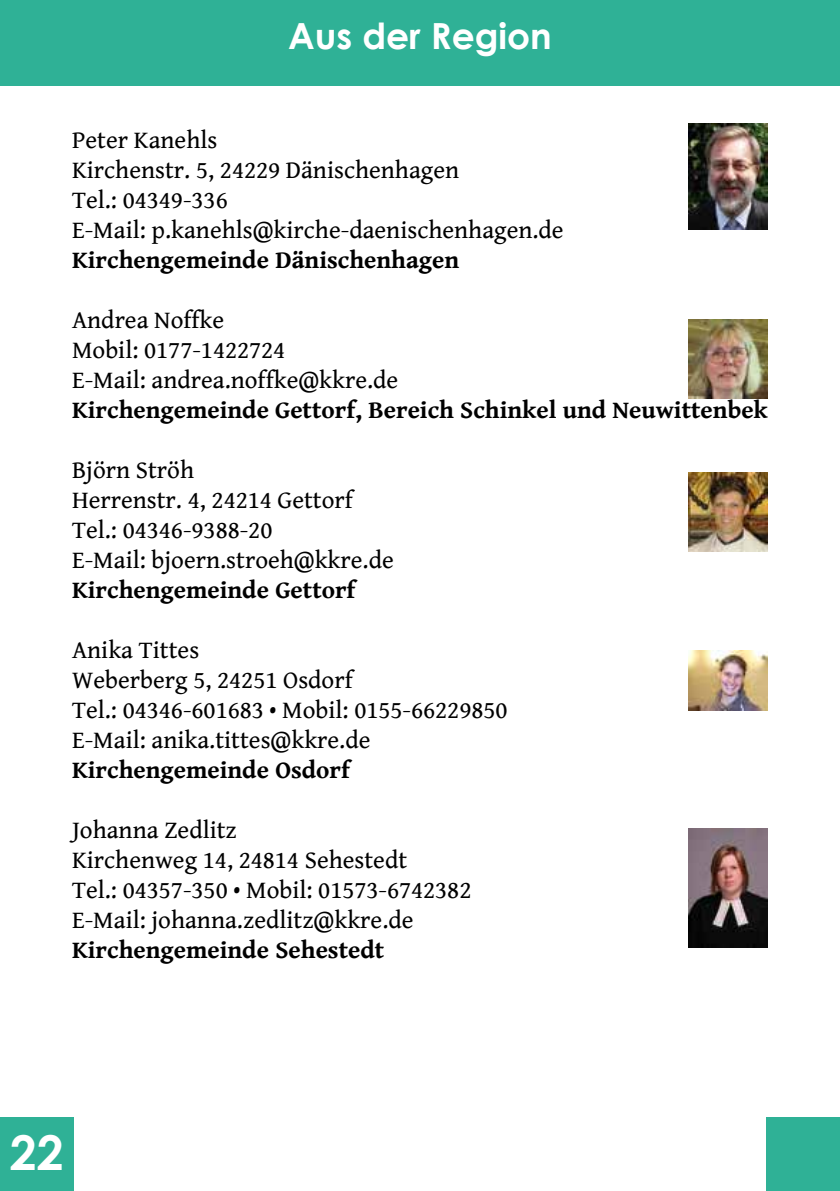
<style>
.page{position:relative;width:840px;height:1191px;background:#fff}
.page>*{position:absolute;margin:0;border:0;box-sizing:border-box;transform-origin:0 0}
.t1{font:700 48px "Century Gothic";color:#fff}
.t2{font:700 36px "Century Gothic";color:#fff}
.t3{font:25px/30px "Gentium Book Basic";color:#000}
.t4{font:700 25px "Gentium Book Basic";color:#000}
</style>
<div class="page">
<div style="left:0;top:0;width:839px;height:85px;background:#2fb196"></div>
<div style="left:765px;top:1117px;width:74px;height:74px;background:#2fb196"></div>
<div style="left:0;top:1117px;width:74px;height:74px;background:#2fb196"></div>
<img style="left:688px;top:123px;width:79px;height:106px">
<img style="left:688px;top:319px;width:79px;height:79px">
<img style="left:688px;top:472px;width:79px;height:79px">
<img style="left:688px;top:650px;width:79px;height:60px">
<img style="left:688px;top:828px;width:79px;height:119px">
<h2 class="t2" style="left:288px;top:13px;width:265px">Aus der Region</h2>
<p class="t3" style="left:72px;top:124px;width:493px">Peter Kanehls<br>Kirchenstr. 5, 24229 Dänischenhagen<br>Tel.: 04349-336<br>E-Mail: p.kanehls@kirche-daenischenhagen.de</p>
<p class="t4" style="left:72px;top:241px;width:388px">Kirchengemeinde Dänischenhagen</p>
<p class="t3" style="left:72px;top:304px;width:327px">Andrea Noffke<br>Mobil: 0177-1422724<br>E-Mail: andrea.noffke@kkre.de</p>
<p class="t4" style="left:72px;top:391px;width:697px">Kirchengemeinde Gettorf, Bereich Schinkel und Neuwittenbek</p>
<p class="t3" style="left:72px;top:454px;width:323px">Björn Ströh<br>Herrenstr. 4, 24214 Gettorf<br>Tel.: 04346-9388-20<br>E-Mail: bjoern.stroeh@kkre.de</p>
<p class="t4" style="left:72px;top:571px;width:285px">Kirchengemeinde Gettorf</p>
<p class="t3" style="left:72px;top:634px;width:436px">Anika Tittes<br>Weberberg 5, 24251 Osdorf<br>Tel.: 04346-601683 • Mobil: 0155-66229850<br>E-Mail: anika.tittes@kkre.de</p>
<p class="t4" style="left:72px;top:751px;width:279px">Kirchengemeinde Osdorf</p>
<p class="t3" style="left:72px;top:814px;width:400px">Johanna Zedlitz<br>Kirchenweg 14, 24814 Sehestedt<br>Tel.: 04357-350 • Mobil: 01573-6742382<br>E-Mail: johanna.zedlitz@kkre.de</p>
<p class="t4" style="left:72px;top:931px;width:313px">Kirchengemeinde Sehestedt</p>
<h1 class="t1" style="left:10px;top:1122px;width:55px">22</h1>
</div>
